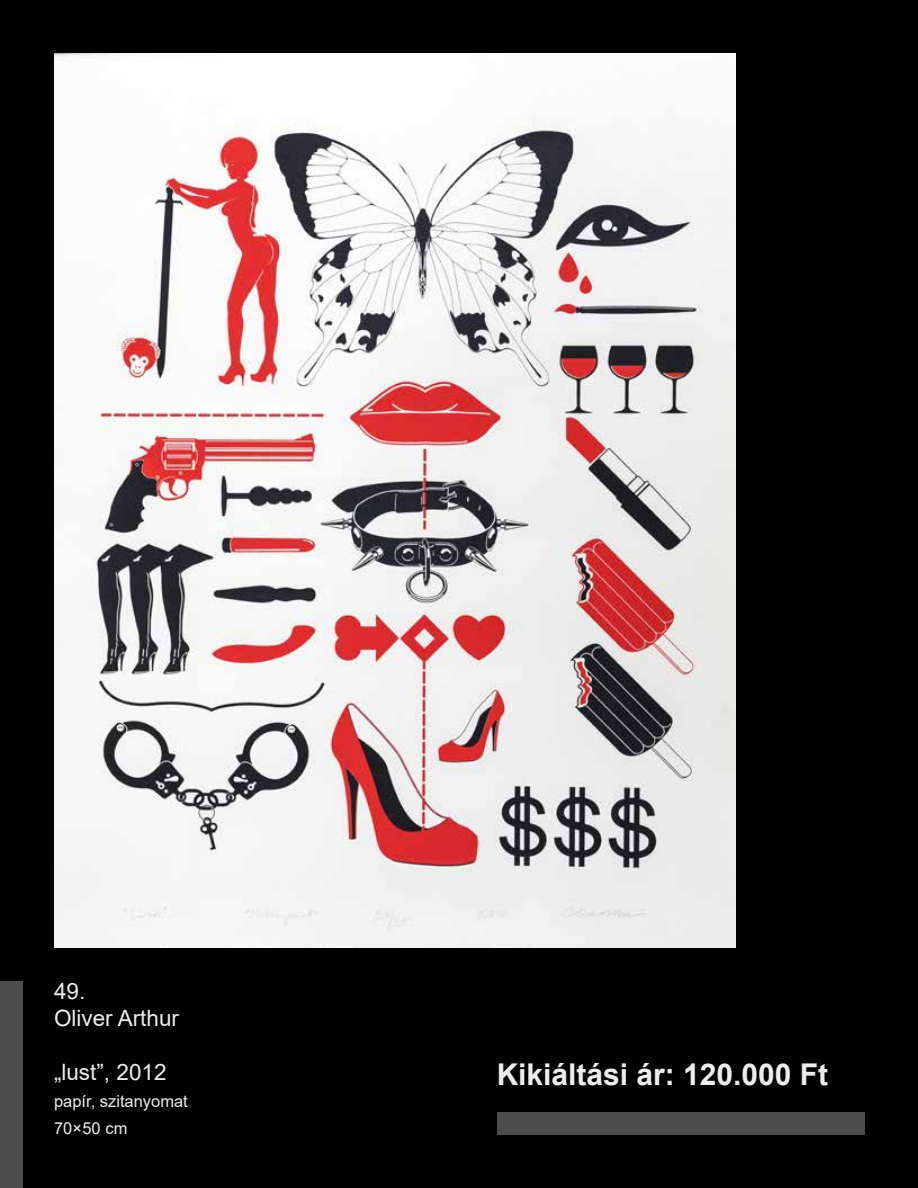
<style>
.page{position:relative;width:918px;height:1188px;background:#000}
.page>*{position:absolute;margin:0;border:0;box-sizing:border-box;transform-origin:0 0}
.t1{font:700 30px "Arial";color:#fff}
.t2{font:22.5px/27px "Arial";color:#fff}
.t3{font:16.5px/27px "Arial";color:#fff}
</style>
<div class="page">
<div style="left:497px;top:1112px;width:367px;height:22px;background:#4c4c4c"></div>
<div style="left:0;top:981px;width:22px;height:207px;background:#4c4c4c"></div>
<img style="left:54px;top:54px;width:681px;height:894px">
<p class="t2" style="left:54px;top:977px;width:127px">49.<br>Oliver Arthur</p>
<p class="t2" style="left:54px;top:1058px;width:114px">„lust”, 2012</p>
<p class="t3" style="left:54px;top:1088px;width:135px">papír, szitanyomat<br>70×50 cm</p>
<h1 class="t1" style="left:496px;top:1054px;width:333px">Kikiáltási ár: 120.000 Ft</h1>
</div>
